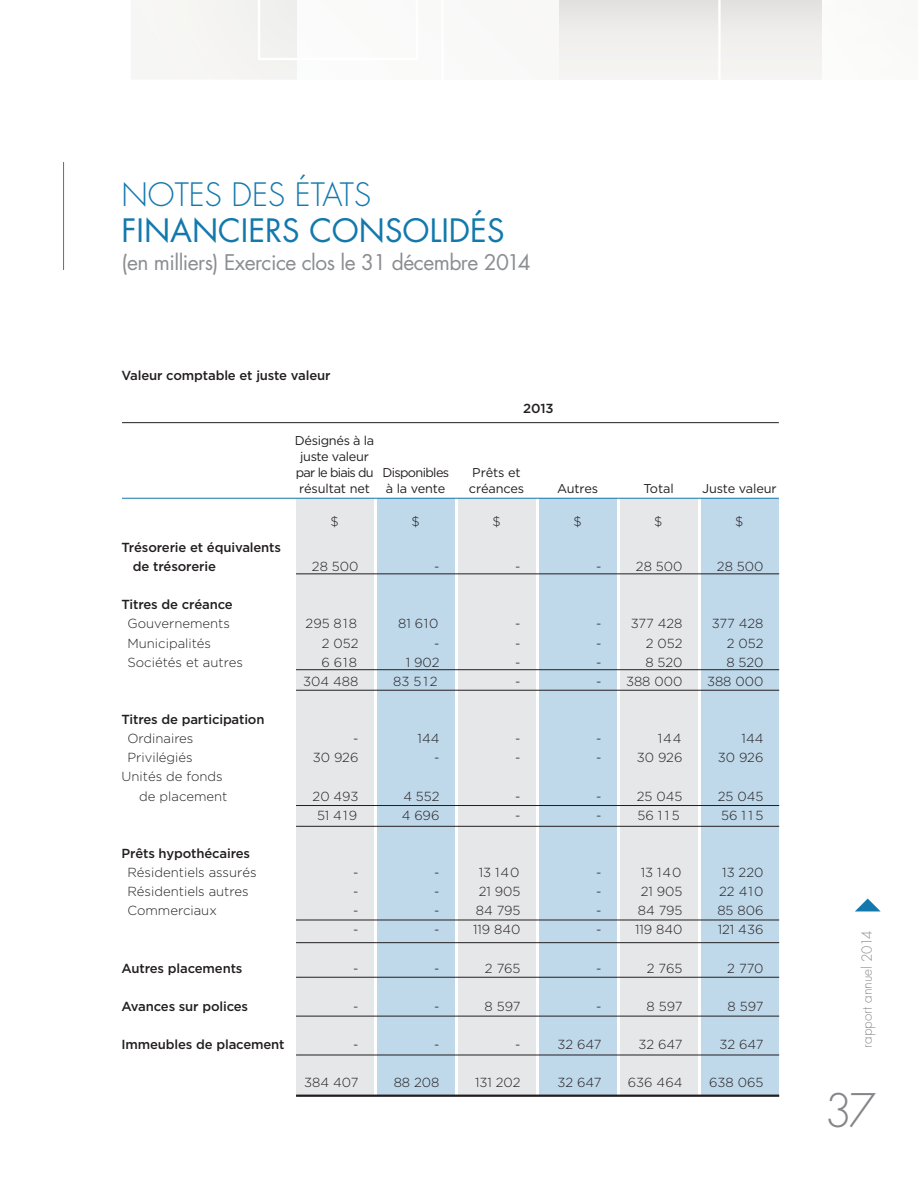
<style>
.page{position:relative;width:918px;height:1188px;background:#fff}
.page>*{position:absolute;margin:0;border:0;box-sizing:border-box;transform-origin:0 0}
.t1{font:300 45px "Futura";color:#848689}
.t2{font:31.35px/36.3px "Futura";color:#1379ad}
.t3{font:21px "Futura";letter-spacing:-.025em;color:#8b8d90}
.t4{font:300 13.5px "Futura";color:#8a8c8f}
.t5{font:300 13.2px/19.2px "Gotham";color:#231f20}
.t6{font:500 13.2px "Gotham";letter-spacing:-.01em;color:#231f20}
.t7{font:12.75px "Gotham";letter-spacing:-.025em;color:#231f20}
.t8{font:12.75px "Gotham";letter-spacing:-.05em;color:#231f20}
.s1{font-weight:300}
</style>
<div class="page">
<hr style="left:63px;top:162px;width:1px;height:108px;background:#6b6b6e">
<svg style="left:131px;top:0;width:691px;height:80px"></svg>
<div style="left:296px;top:498px;width:78px;height:598px;background:#e6e7e9"></div>
<div style="left:458px;top:498px;width:78px;height:598px;background:#e6e7e9"></div>
<div style="left:620px;top:498px;width:78px;height:598px;background:#e6e7e9"></div>
<div style="left:377px;top:498px;width:78px;height:598px;background:#bfd8ea"></div>
<div style="left:539px;top:498px;width:78px;height:598px;background:#bfd8ea"></div>
<div style="left:701px;top:498px;width:78px;height:598px;background:#bfd8ea"></div>
<hr style="left:296px;top:573px;width:483px;height:1px;background:#231f20">
<hr style="left:296px;top:669px;width:483px;height:1px;background:#231f20">
<hr style="left:296px;top:690px;width:483px;height:1px;background:#231f20">
<hr style="left:296px;top:805px;width:483px;height:1px;background:#231f20">
<hr style="left:296px;top:826px;width:483px;height:1px;background:#231f20">
<hr style="left:296px;top:942px;width:483px;height:1px;background:#231f20">
<hr style="left:296px;top:920px;width:483px;height:1px;background:#231f20">
<hr style="left:296px;top:977px;width:483px;height:1px;background:#231f20">
<hr style="left:296px;top:1055px;width:483px;height:1px;background:#231f20">
<hr style="left:296px;top:1016px;width:483px;height:1px;background:#231f20">
<hr style="left:296px;top:1095px;width:483px;height:2px;background:#231f20">
<hr style="left:122px;top:498px;width:657px;height:1px;background:#1379ad">
<hr style="left:122px;top:422px;width:657px;height:1px;background:#231f20">
<svg style="left:855px;top:899px;width:25px;height:12px"></svg>
<p class="t2" style="left:122px;top:175px;width:385px"><span class="s1">NOTES DES ÉTATS<br></span>FINANCIERS CONSOLIDÉS</p>
<p class="t3" style="left:122px;top:248px;width:411px">(en milliers) Exercice clos le 31 décembre 2014</p>
<p class="t6" style="left:122px;top:368px;width:211px">Valeur comptable et juste valeur</p>
<p class="t6" style="left:523px;top:401px;width:32px">2013</p>
<p class="t7" style="left:295px;top:433px;width:81px">Désignés à la</p>
<p class="t7" style="left:300px;top:449px;width:70px">juste valeur</p>
<p class="t8" style="left:296px;top:465px;width:155px">par le biais du Disponibles</p>
<p class="t7" style="left:472px;top:465px;width:50px">Prêts et</p>
<p class="t7" style="left:299px;top:482px;width:148px">résultat net à la vente</p>
<p class="t7" style="left:469px;top:482px;width:57px">créances</p>
<p class="t7" style="left:557px;top:482px;width:43px">Autres</p>
<p class="t7" style="left:643px;top:482px;width:32px">Total</p>
<p class="t7" style="left:702px;top:482px;width:76px">Juste valeur</p>
<p class="t5" style="left:330px;top:512px;width:10px">$</p>
<p class="t5" style="left:411px;top:512px;width:10px">$</p>
<p class="t5" style="left:492px;top:512px;width:10px">$</p>
<p class="t5" style="left:573px;top:512px;width:10px">$</p>
<p class="t5" style="left:654px;top:512px;width:10px">$</p>
<p class="t5" style="left:735px;top:512px;width:10px">$</p>
<p class="t6" style="left:122px;top:540px;width:161px">Trésorerie et équivalents</p>
<p class="t6" style="left:133px;top:559px;width:85px">de trésorerie</p>
<p class="t5" style="left:312px;top:557px;width:48px">28 500</p>
<p class="t5" style="left:434px;top:557px;width:7px">-</p>
<p class="t5" style="left:515px;top:557px;width:7px">-</p>
<p class="t5" style="left:596px;top:557px;width:7px">-</p>
<p class="t5" style="left:636px;top:557px;width:48px">28 500</p>
<p class="t5" style="left:717px;top:557px;width:48px">28 500</p>
<p class="t6" style="left:122px;top:597px;width:113px">Titres de créance</p>
<p class="t5" style="left:127px;top:614px;width:104px">Gouvernements</p>
<p class="t5" style="left:306px;top:614px;width:53px">295 818</p>
<p class="t5" style="left:398px;top:614px;width:42px">81 610</p>
<p class="t5" style="left:515px;top:614px;width:7px">-</p>
<p class="t5" style="left:596px;top:614px;width:88px">- 377 428</p>
<p class="t5" style="left:712px;top:614px;width:53px">377 428</p>
<p class="t5" style="left:127px;top:633px;width:85px">Municipalités</p>
<p class="t5" style="left:322px;top:633px;width:38px">2 052</p>
<p class="t5" style="left:434px;top:633px;width:7px">-</p>
<p class="t5" style="left:515px;top:633px;width:7px">-</p>
<p class="t5" style="left:596px;top:633px;width:7px">-</p>
<p class="t5" style="left:646px;top:633px;width:38px">2 052</p>
<p class="t5" style="left:727px;top:633px;width:38px">2 052</p>
<p class="t5" style="left:127px;top:652px;width:117px">Sociétés et autres</p>
<p class="t5" style="left:321px;top:652px;width:37px">6 618</p>
<p class="t5" style="left:406px;top:652px;width:35px">1 902</p>
<p class="t5" style="left:515px;top:652px;width:7px">-</p>
<p class="t5" style="left:596px;top:652px;width:7px">-</p>
<p class="t5" style="left:645px;top:652px;width:39px">8 520</p>
<p class="t5" style="left:726px;top:652px;width:39px">8 520</p>
<p class="t5" style="left:303px;top:671px;width:57px">304 488</p>
<p class="t5" style="left:393px;top:671px;width:46px">83 512</p>
<p class="t5" style="left:515px;top:671px;width:7px">-</p>
<p class="t5" style="left:596px;top:671px;width:88px">- 388 000</p>
<p class="t5" style="left:707px;top:671px;width:58px">388 000</p>
<p class="t6" style="left:122px;top:712px;width:145px">Titres de participation</p>
<p class="t5" style="left:127px;top:729px;width:67px">Ordinaires</p>
<p class="t5" style="left:353px;top:729px;width:7px">-</p>
<p class="t5" style="left:418px;top:729px;width:23px">144</p>
<p class="t5" style="left:515px;top:729px;width:7px">-</p>
<p class="t5" style="left:596px;top:729px;width:7px">-</p>
<p class="t5" style="left:658px;top:729px;width:25px">144</p>
<p class="t5" style="left:742px;top:729px;width:23px">144</p>
<p class="t5" style="left:127px;top:748px;width:67px">Privilégiés</p>
<p class="t5" style="left:313px;top:748px;width:47px">30 926</p>
<p class="t5" style="left:434px;top:748px;width:7px">-</p>
<p class="t5" style="left:515px;top:748px;width:7px">-</p>
<p class="t5" style="left:596px;top:748px;width:7px">-</p>
<p class="t5" style="left:637px;top:748px;width:47px">30 926</p>
<p class="t5" style="left:718px;top:748px;width:47px">30 926</p>
<p class="t5" style="left:139px;top:767px;width:90px;text-indent:-18px">Unités de fonds de placement</p>
<p class="t5" style="left:313px;top:786px;width:47px">20 493</p>
<p class="t5" style="left:403px;top:786px;width:38px">4 552</p>
<p class="t5" style="left:515px;top:786px;width:7px">-</p>
<p class="t5" style="left:596px;top:786px;width:7px">-</p>
<p class="t5" style="left:637px;top:786px;width:47px">25 045</p>
<p class="t5" style="left:718px;top:786px;width:47px">25 045</p>
<p class="t5" style="left:317px;top:805px;width:42px">51 419</p>
<p class="t5" style="left:402px;top:805px;width:39px">4 696</p>
<p class="t5" style="left:515px;top:805px;width:7px">-</p>
<p class="t5" style="left:596px;top:805px;width:7px">-</p>
<p class="t5" style="left:638px;top:805px;width:44px">56115</p>
<p class="t5" style="left:721px;top:805px;width:44px">56115</p>
<p class="t6" style="left:122px;top:846px;width:130px">Prêts hypothécaires</p>
<p class="t5" style="left:127px;top:863px;width:131px">Résidentiels assurés</p>
<p class="t5" style="left:353px;top:863px;width:7px">-</p>
<p class="t5" style="left:434px;top:863px;width:7px">-</p>
<p class="t5" style="left:479px;top:863px;width:42px">13 140</p>
<p class="t5" style="left:596px;top:863px;width:7px">-</p>
<p class="t5" style="left:641px;top:863px;width:42px">13 140</p>
<p class="t5" style="left:722px;top:863px;width:43px">13 220</p>
<p class="t5" style="left:127px;top:882px;width:123px">Résidentiels autres</p>
<p class="t5" style="left:353px;top:882px;width:7px">-</p>
<p class="t5" style="left:434px;top:882px;width:7px">-</p>
<p class="t5" style="left:479px;top:882px;width:43px">21 905</p>
<p class="t5" style="left:596px;top:882px;width:7px">-</p>
<p class="t5" style="left:641px;top:882px;width:43px">21 905</p>
<p class="t5" style="left:719px;top:882px;width:46px">22 410</p>
<p class="t5" style="left:127px;top:901px;width:91px">Commerciaux</p>
<p class="t5" style="left:353px;top:901px;width:7px">-</p>
<p class="t5" style="left:434px;top:901px;width:7px">-</p>
<p class="t5" style="left:476px;top:901px;width:46px">84 795</p>
<p class="t5" style="left:596px;top:901px;width:7px">-</p>
<p class="t5" style="left:638px;top:901px;width:46px">84 795</p>
<p class="t5" style="left:717px;top:901px;width:48px">85 806</p>
<p class="t5" style="left:353px;top:920px;width:7px">-</p>
<p class="t5" style="left:434px;top:920px;width:7px">-</p>
<p class="t5" style="left:473px;top:920px;width:49px">119 840</p>
<p class="t5" style="left:596px;top:920px;width:7px">-</p>
<p class="t5" style="left:635px;top:920px;width:49px">119 840</p>
<p class="t5" style="left:718px;top:920px;width:47px">121 436</p>
<p class="t6" style="left:122px;top:961px;width:123px">Autres placements</p>
<p class="t5" style="left:353px;top:958px;width:7px">-</p>
<p class="t5" style="left:434px;top:958px;width:7px">-</p>
<p class="t5" style="left:485px;top:958px;width:37px">2 765</p>
<p class="t5" style="left:596px;top:958px;width:7px">-</p>
<p class="t5" style="left:647px;top:958px;width:37px">2 765</p>
<p class="t5" style="left:727px;top:958px;width:38px">2 770</p>
<p class="t6" style="left:122px;top:999px;width:128px">Avances sur polices</p>
<p class="t5" style="left:353px;top:997px;width:7px">-</p>
<p class="t5" style="left:434px;top:997px;width:7px">-</p>
<p class="t5" style="left:485px;top:997px;width:37px">8 597</p>
<p class="t5" style="left:596px;top:997px;width:7px">-</p>
<p class="t5" style="left:647px;top:997px;width:37px">8 597</p>
<p class="t5" style="left:728px;top:997px;width:37px">8 597</p>
<p class="t6" style="left:122px;top:1037px;width:165px">Immeubles de placement</p>
<p class="t5" style="left:353px;top:1035px;width:7px">-</p>
<p class="t5" style="left:434px;top:1035px;width:7px">-</p>
<p class="t5" style="left:515px;top:1035px;width:7px">-</p>
<p class="t5" style="left:557px;top:1035px;width:46px">32 647</p>
<p class="t5" style="left:638px;top:1035px;width:46px">32 647</p>
<p class="t5" style="left:719px;top:1035px;width:46px">32 647</p>
<p class="t5" style="left:304px;top:1073px;width:56px">384 407</p>
<p class="t5" style="left:394px;top:1073px;width:47px">88 208</p>
<p class="t5" style="left:475px;top:1073px;width:47px">131 202</p>
<p class="t5" style="left:557px;top:1073px;width:46px">32 647</p>
<p class="t5" style="left:628px;top:1073px;width:56px">636 464</p>
<p class="t5" style="left:709px;top:1073px;width:56px">638 065</p>
<p class="t4" style="left:858px;top:1048px;width:119px;rotate:-90deg">rapport annuel 2014</p>
<p class="t1" style="left:825px;top:1082px;width:53px">37</p>
</div>
